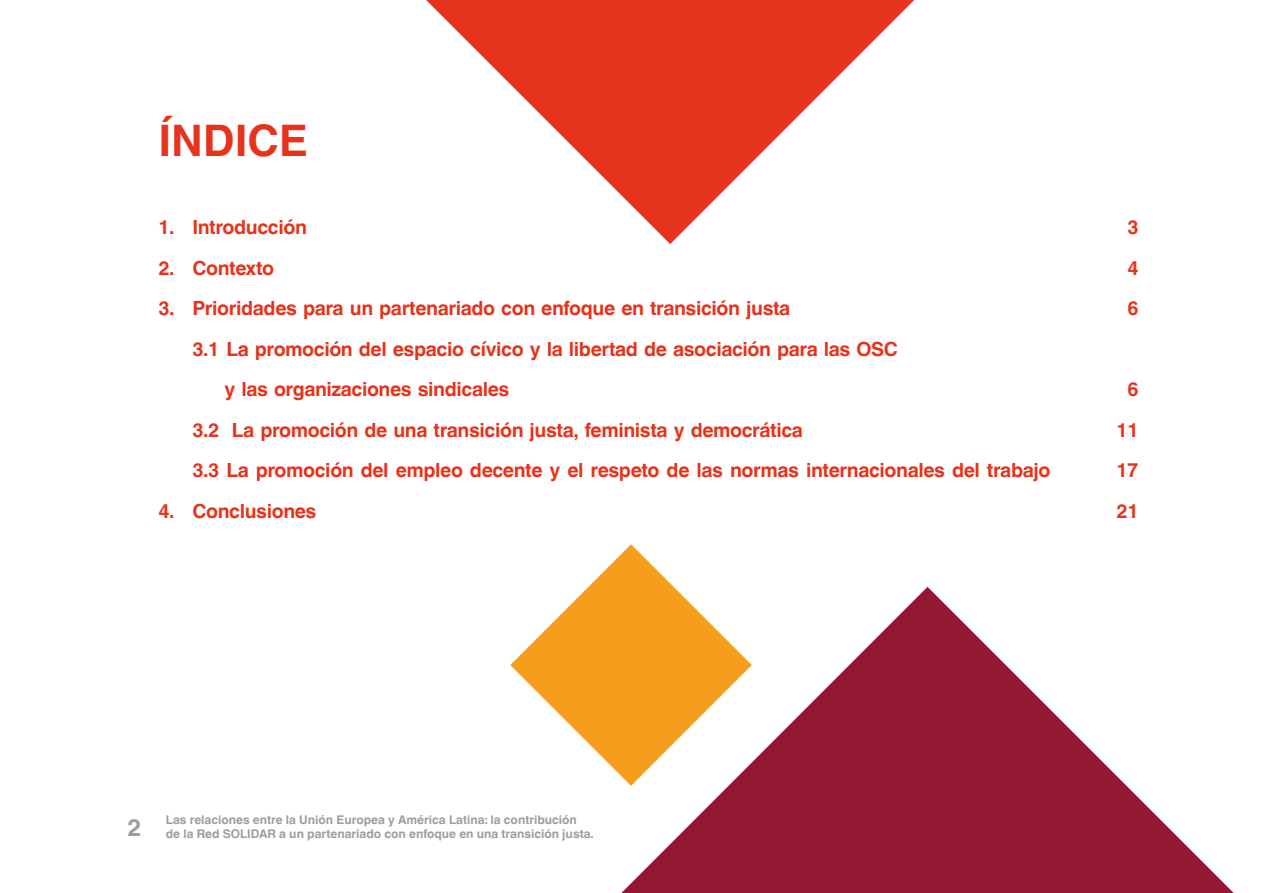
<style>
.page{position:relative;width:1263px;height:893px;background:#fff}
.page>*{position:absolute;margin:0;border:0;box-sizing:border-box;transform-origin:0 0}
.t1{font:700 43.5px "Helvetica World";color:#e6331c}
.t2{font:700 24px "Helvetica World";color:#9d9d9c}
.t3{font:700 19.5px/40.5px "Helvetica World";letter-spacing:-.02em;color:#e6331c}
.t4{font:700 12px/14.4px "Helvetica World";color:#9d9d9c}
</style>
<div class="page">
<svg style="left:621px;top:587px;width:613px;height:306px;fill:#931831"></svg>
<svg style="left:510px;top:544px;width:242px;height:242px"></svg>
<svg style="left:426px;top:0;width:488px;height:244px"></svg>
<h1 class="t1" style="left:158px;top:115px;width:151px">ÍNDICE</h1>
<p class="t3" style="left:158px;top:207px;width:150px">1. Introducción</p>
<p class="t3" style="left:1127px;top:207px;width:13px">3</p>
<p class="t3" style="left:158px;top:248px;width:117px">2. Contexto</p>
<p class="t3" style="left:1127px;top:248px;width:13px">4</p>
<p class="t3" style="left:158px;top:288px;width:633px">3. Prioridades para un partenariado con enfoque en transición justa</p>
<p class="t3" style="left:1127px;top:288px;width:13px">6</p>
<p class="t3" style="left:224px;top:329px;width:675px;text-indent:-32px">3.1 La promoción del espacio cívico y la libertad de asociación para las OSC y las organizaciones sindicales</p>
<p class="t3" style="left:1127px;top:369px;width:13px">6</p>
<p class="t3" style="left:192px;top:410px;width:612px">3.2 La promoción de una transición justa, feminista y democrática</p>
<p class="t3" style="left:1116px;top:410px;width:24px">11</p>
<p class="t3" style="left:192px;top:450px;width:859px">3.3 La promoción del empleo decente y el respeto de las normas internacionales del trabajo</p>
<p class="t3" style="left:1116px;top:450px;width:24px">17</p>
<p class="t3" style="left:158px;top:491px;width:160px">4. Conclusiones</p>
<p class="t3" style="left:1116px;top:491px;width:24px">21</p>
<p class="t2" style="left:128px;top:813px;width:15px">2</p>
<p class="t4" style="left:166px;top:813px;width:429px">Las relaciones entre la Unión Europea y América Latina: la contribución de la Red SOLIDAR a un partenariado con enfoque en una transición justa.</p>
</div>
